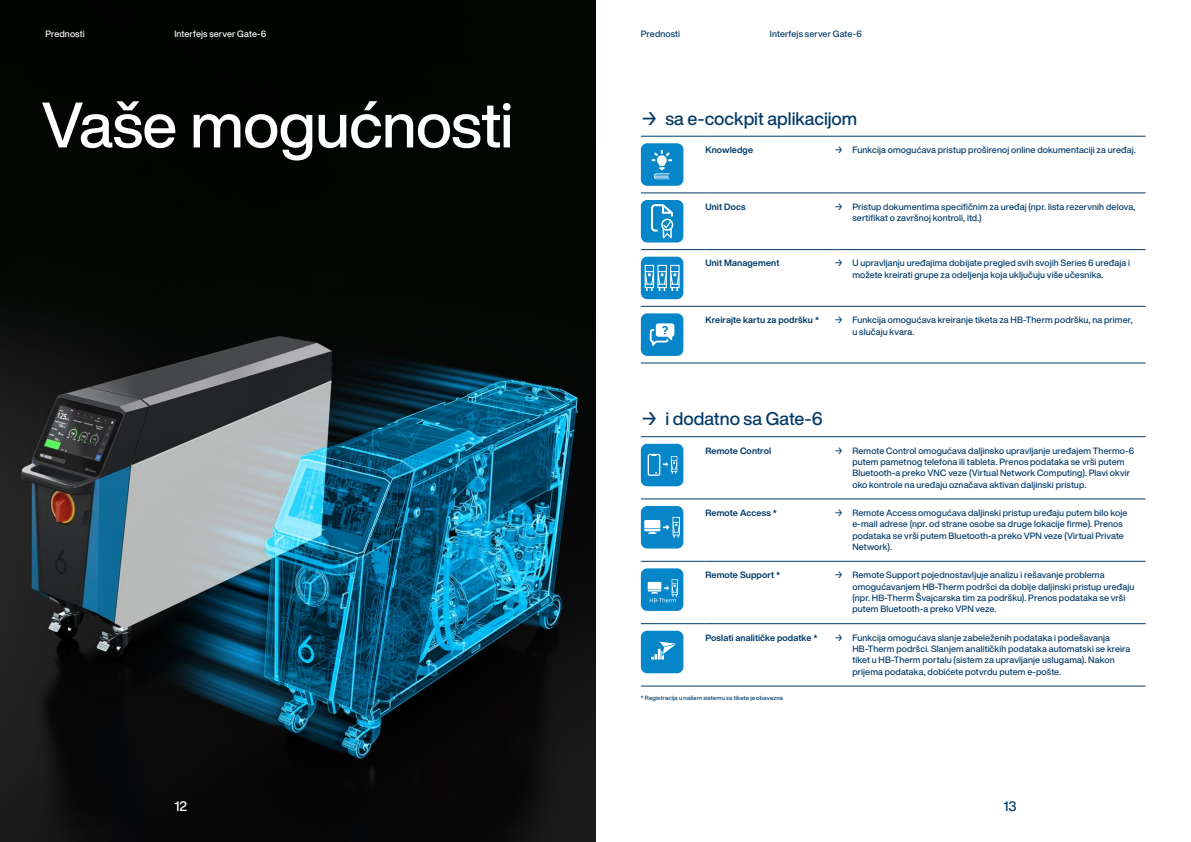
<style>
.page{position:relative;width:1191px;height:842px;background:#fff}
.page>*{position:absolute;margin:0;border:0;box-sizing:border-box;transform-origin:0 0}
.t1{font:500 63px "Helvetica Now Display";letter-spacing:-.015em;color:#fff}
.t2{font:500 18px "Helvetica Now Display";color:#003967}
.t3{font:500 13.5px "Helvetica Now Display";color:#fff}
.t4{font:500 13.5px "Helvetica Now Display";color:#003967}
.t5{font:500 9px/11.3px "Helvetica Now Display";letter-spacing:.015em;color:#003967}
.t6{font:700 9px "Helvetica Now Display";letter-spacing:.015em;color:#003967}
.t7{font:500 9px "Helvetica Now Display";letter-spacing:.01em;color:#fff}
.t8{font:500 6px "Helvetica Now Display";letter-spacing:.025em;color:#003967}
</style>
<div class="page">
<img style="left:0;top:0;width:595px;height:842px">
<hr style="left:641px;top:436px;width:64px;height:1px;background:#003967">
<hr style="left:705px;top:436px;width:129px;height:1px;background:#003967">
<hr style="left:834px;top:436px;width:311px;height:1px;background:#003967">
<hr style="left:641px;top:499px;width:64px;height:1px;background:#003967">
<hr style="left:705px;top:499px;width:129px;height:1px;background:#003967">
<hr style="left:834px;top:499px;width:311px;height:1px;background:#003967">
<hr style="left:641px;top:561px;width:64px;height:1px;background:#003967">
<hr style="left:705px;top:561px;width:129px;height:1px;background:#003967">
<hr style="left:834px;top:561px;width:311px;height:1px;background:#003967">
<hr style="left:641px;top:623px;width:64px;height:1px;background:#003967">
<hr style="left:705px;top:623px;width:129px;height:1px;background:#003967">
<hr style="left:834px;top:623px;width:311px;height:1px;background:#003967">
<hr style="left:641px;top:686px;width:64px;height:1px;background:#003967">
<hr style="left:705px;top:686px;width:129px;height:1px;background:#003967">
<hr style="left:834px;top:686px;width:311px;height:1px;background:#003967">
<div style="left:641px;top:444px;width:42px;height:42px;background:#0686c8;border-radius:6px"></div>
<svg style="left:647px;top:454px;width:30px;height:22px"></svg>
<div style="left:641px;top:506px;width:42px;height:42px;background:#0686c8;border-radius:6px"></div>
<svg style="left:644px;top:517px;width:36px;height:21px"></svg>
<div style="left:641px;top:568px;width:42px;height:43px;background:#0686c8;border-radius:6px"></div>
<svg style="left:647px;top:579px;width:31px;height:23px"></svg>
<div style="left:641px;top:631px;width:42px;height:42px;background:#0686c8;border-radius:6px"></div>
<svg style="left:651px;top:642px;width:25px;height:17px"></svg>
<hr style="left:641px;top:136px;width:64px;height:1px;background:#003967">
<hr style="left:705px;top:136px;width:129px;height:1px;background:#003967">
<hr style="left:834px;top:136px;width:311px;height:1px;background:#003967">
<hr style="left:641px;top:193px;width:64px;height:1px;background:#003967">
<hr style="left:705px;top:193px;width:129px;height:1px;background:#003967">
<hr style="left:834px;top:193px;width:311px;height:1px;background:#003967">
<hr style="left:641px;top:249px;width:64px;height:1px;background:#003967">
<hr style="left:705px;top:249px;width:129px;height:1px;background:#003967">
<hr style="left:834px;top:249px;width:311px;height:1px;background:#003967">
<hr style="left:641px;top:306px;width:64px;height:1px;background:#003967">
<hr style="left:705px;top:306px;width:129px;height:1px;background:#003967">
<hr style="left:834px;top:306px;width:311px;height:1px;background:#003967">
<hr style="left:641px;top:363px;width:64px;height:1px;background:#003967">
<hr style="left:705px;top:363px;width:129px;height:1px;background:#003967">
<hr style="left:834px;top:363px;width:311px;height:1px;background:#003967">
<div style="left:641px;top:143px;width:42px;height:43px;background:#0686c8;border-radius:6px"></div>
<svg style="left:651px;top:150px;width:21px;height:29px"></svg>
<div style="left:641px;top:200px;width:42px;height:42px;background:#0686c8;border-radius:6px"></div>
<svg style="left:651px;top:204px;width:22px;height:34px"></svg>
<div style="left:641px;top:257px;width:42px;height:42px;background:#0686c8;border-radius:6px"></div>
<svg style="left:644px;top:265px;width:35px;height:26px"></svg>
<div style="left:641px;top:313px;width:42px;height:43px;background:#0686c8;border-radius:6px"></div>
<svg style="left:650px;top:323px;width:24px;height:23px"></svg>
<p class="t7" style="left:45px;top:27px;width:41px">Prednosti</p>
<p class="t7" style="left:174px;top:27px;width:93px">Interfejs server Gate-6</p>
<p class="t5" style="left:641px;top:28px;width:41px">Prednosti</p>
<p class="t5" style="left:770px;top:28px;width:93px">Interfejs server Gate-6</p>
<h1 class="t1" style="left:41px;top:81px;width:473px">Vaše mogućnosti</h1>
<h2 class="t2" style="left:641px;top:106px;width:218px">→ sa e-cockpit aplikacijom</h2>
<p class="t6" style="left:705px;top:144px;width:49px">Knowledge</p>
<p class="t5" style="left:834px;top:144px;width:303px">→ Funkcija omogućava pristup proširenoj online dokumentaciji za uređaj.</p>
<p class="t6" style="left:705px;top:200px;width:42px">Unit Docs</p>
<p class="t5" style="left:852px;top:201px;width:284px;text-indent:-18px">→ Pristup dokumentima specifičnim za uređaj (npr. lista rezervnih delova, sertifikat o završnoj kontroli, itd.)</p>
<p class="t6" style="left:705px;top:257px;width:76px">Unit Management</p>
<p class="t5" style="left:852px;top:258px;width:279px;text-indent:-18px">→ U upravljanju uređajima dobijate pregled svih svojih Series 6 uređaja i možete kreirati grupe za odeljenja koja uključuju više učesnika.</p>
<p class="t6" style="left:705px;top:314px;width:115px">Kreirajte kartu za podršku *</p>
<p class="t5" style="left:852px;top:314px;width:282px;text-indent:-18px">→ Funkcija omogućava kreiranje tiketa za HB-Therm podršku, na primer, u slučaju kvara.</p>
<h2 class="t2" style="left:641px;top:406px;width:183px">→ i dodatno sa Gate-6</h2>
<p class="t6" style="left:705px;top:444px;width:67px">Remote Control</p>
<p class="t5" style="left:852px;top:445px;width:283px;text-indent:-18px">→ Remote Control omogućava daljinsko upravljanje uređajem Thermo-6 putem pametnog telefona ili tableta. Prenos podataka se vrši putem Bluetooth-a preko VNC veze (Virtual Network Computing). Plavi okvir oko kontrole na uređaju označava aktivan daljinski pristup.</p>
<p class="t6" style="left:705px;top:506px;width:73px">Remote Access *</p>
<p class="t5" style="left:852px;top:507px;width:276px;text-indent:-18px">→ Remote Access omogućava daljinski pristup uređaju putem bilo koje e-mail adrese (npr. od strane osobe sa druge lokacije firme). Prenos podataka se vrši putem Bluetooth-a preko VPN veze (Virtual Private Network).</p>
<p class="t6" style="left:705px;top:569px;width:76px">Remote Support *</p>
<p class="t5" style="left:852px;top:569px;width:283px;text-indent:-18px">→ Remote Support pojednostavljuje analizu i rešavanje problema omogućavanjem HB-Therm podršci da dobije daljinski pristup uređaju (npr. HB-Therm Švajcarska tim za podršku). Prenos podataka se vrši putem Bluetooth-a preko VPN veze.</p>
<p class="t6" style="left:705px;top:631px;width:114px">Poslati analitičke podatke *</p>
<p class="t5" style="left:852px;top:632px;width:279px;text-indent:-18px">→ Funkcija omogućava slanje zabeleženih podataka i podešavanja HB‑Therm podršci. Slanjem analitičkih podataka automatski se kreira tiket u HB-Therm portalu (sistem za upravljanje uslugama). Nakon prijema podataka, dobićete potvrdu putem e-pošte.</p>
<p class="t8" style="left:641px;top:694px;width:144px">* Registracija u našem sistemu za tikete je obavezna</p>
<h3 class="t3" style="left:174px;top:797px;width:14px">12</h3>
<h3 class="t4" style="left:1003px;top:797px;width:14px">13</h3>
</div>
